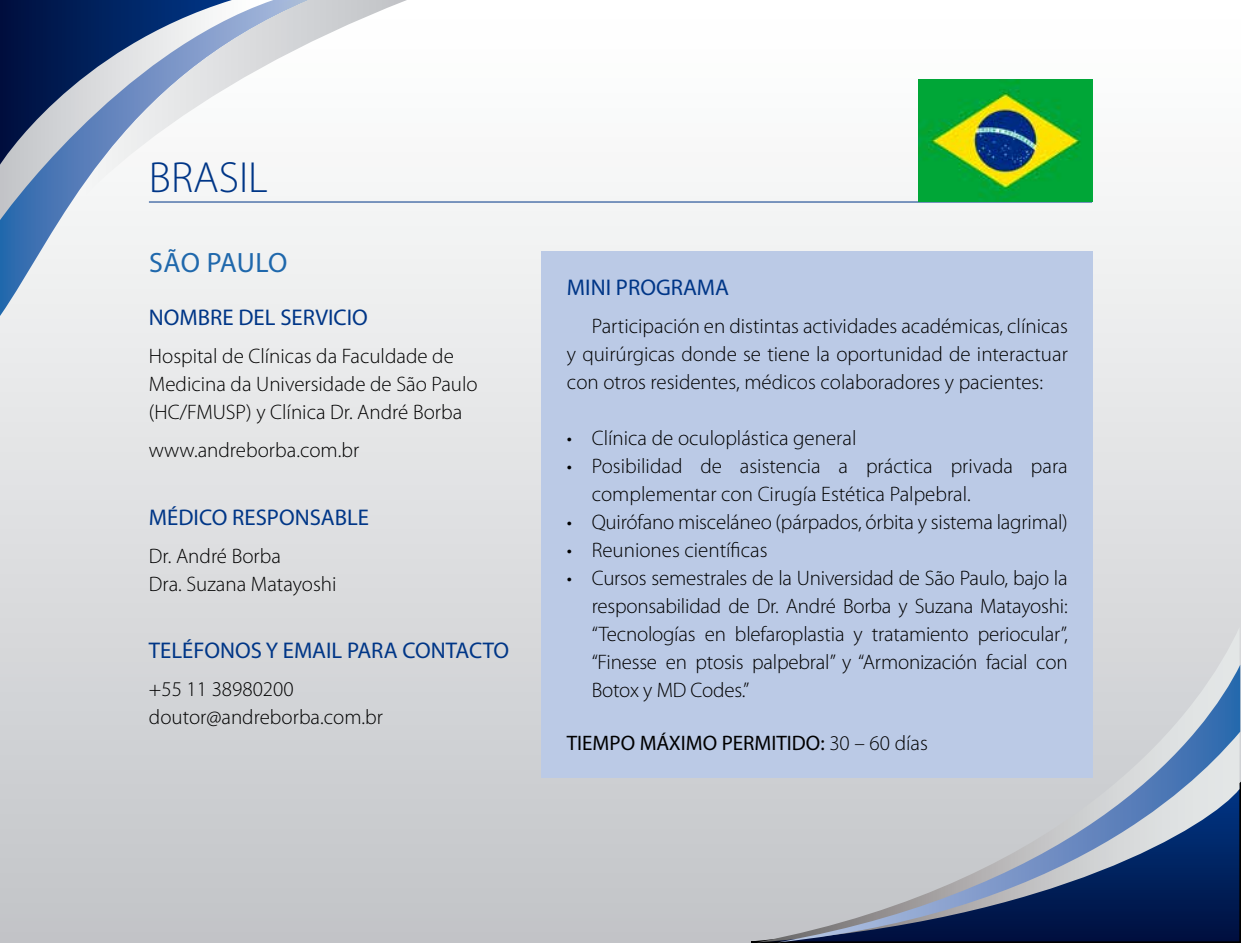
<style>
.page{position:relative;width:1241px;height:943px;background:#fff}
.page>*{position:absolute;margin:0;border:0;box-sizing:border-box;transform-origin:0 0}
.t1{font:300 43.75px "Myriad Pro";color:#003687}
.t2{font:28px "Myriad Pro";color:#1f68ac}
.t3{font:22.75px "Myriad Pro";color:#003687}
.t4{font:300 21px/28px "Myriad Pro";color:#000}
.t5{font:21px "Myriad Pro";color:#000}
.s1{font-weight:300}
</style>
<div class="page">
<div style="left:0;top:0;width:1240px;height:943px;background:linear-gradient(to bottom,#fff,#c3c4c8)"></div>
<svg style="left:749px;top:781px;width:491px;height:162px;background:#7e8084"></svg>
<svg style="left:756px;top:627px;width:483px;height:315px;background:#d0d1d4"></svg>
<svg style="left:777px;top:664px;width:462px;height:278px;background:#8b97ad"></svg>
<div style="left:0;top:307px;width:309px;height:9px;background:#edeeee"></div>
<svg style="left:0;top:0;width:407px;height:307px"></svg>
<div style="left:541px;top:251px;width:550px;height:526px;background:#bbcae6"></div>
<hr style="left:149px;top:201px;width:942px;height:1px;background:#003687">
<img style="left:918px;top:80px;width:173px;height:121px">
<h1 class="t1" style="left:149px;top:151px;width:120px">BRASIL</h1>
<h2 class="t2" style="left:149px;top:245px;width:136px">SÃO PAULO</h2>
<p class="t3" style="left:149px;top:303px;width:220px">NOMBRE DEL SERVICIO</p>
<p class="t4" style="left:149px;top:342px;width:330px">Hospital de Clínicas da Faculdade de<br>Medicina da Universidade de São Paulo (HC/FMUSP) y Clínica Dr. André Borba</p>
<p class="t4" style="left:149px;top:436px;width:212px">www.andreborba.com.br</p>
<p class="t3" style="left:149px;top:503px;width:222px">MÉDICO RESPONSABLE</p>
<p class="t4" style="left:149px;top:541px;width:189px">Dr. André Borba<br>Dra. Suzana Matayoshi</p>
<p class="t3" style="left:149px;top:636px;width:362px">TELÉFONOS Y EMAIL PARA CONTACTO</p>
<p class="t4" style="left:149px;top:675px;width:235px">+55 11 38980200 doutor@andreborba.com.br</p>
<p class="t3" style="left:567px;top:274px;width:162px">MINI PROGRAMA</p>
<p class="t4" style="left:567px;top:312px;width:502px;text-align:justify;text-indent:25px">Participación en distintas actividades académicas, clínicas y quirúrgicas donde se tiene la oportunidad de interactuar con otros residentes, médicos colaboradores y pacientes:</p>
<p class="t4" style="left:567px;top:424px;width:291px">• Clínica de oculoplástica general</p>
<p class="t4" style="left:591px;top:452px;width:477px;text-indent:-25px">• Posibilidad de asistencia a práctica privada para complementar con Cirugía Estética Palpebral.</p>
<p class="t4" style="left:567px;top:508px;width:502px">• Quirófano misceláneo (párpados, órbita y sistema lagrimal)</p>
<p class="t4" style="left:567px;top:536px;width:202px">• Reuniones científicas</p>
<p class="t4" style="left:591px;top:564px;width:477px;text-align:justify;text-indent:-25px">• Cursos semestrales de la Universidad de São Paulo, bajo la responsabilidad de Dr. André Borba y Suzana Matayoshi: “Tecnologías en blefaroplastia y tratamiento periocular”, “Finesse en ptosis palpebral” y “Armonización facial con Botox y MD Codes.”</p>
<p class="t5" style="left:566px;top:730px;width:362px">TIEMPO MÁXIMO PERMITIDO: <span class="s1">30 – 60 días</span></p>
</div>
